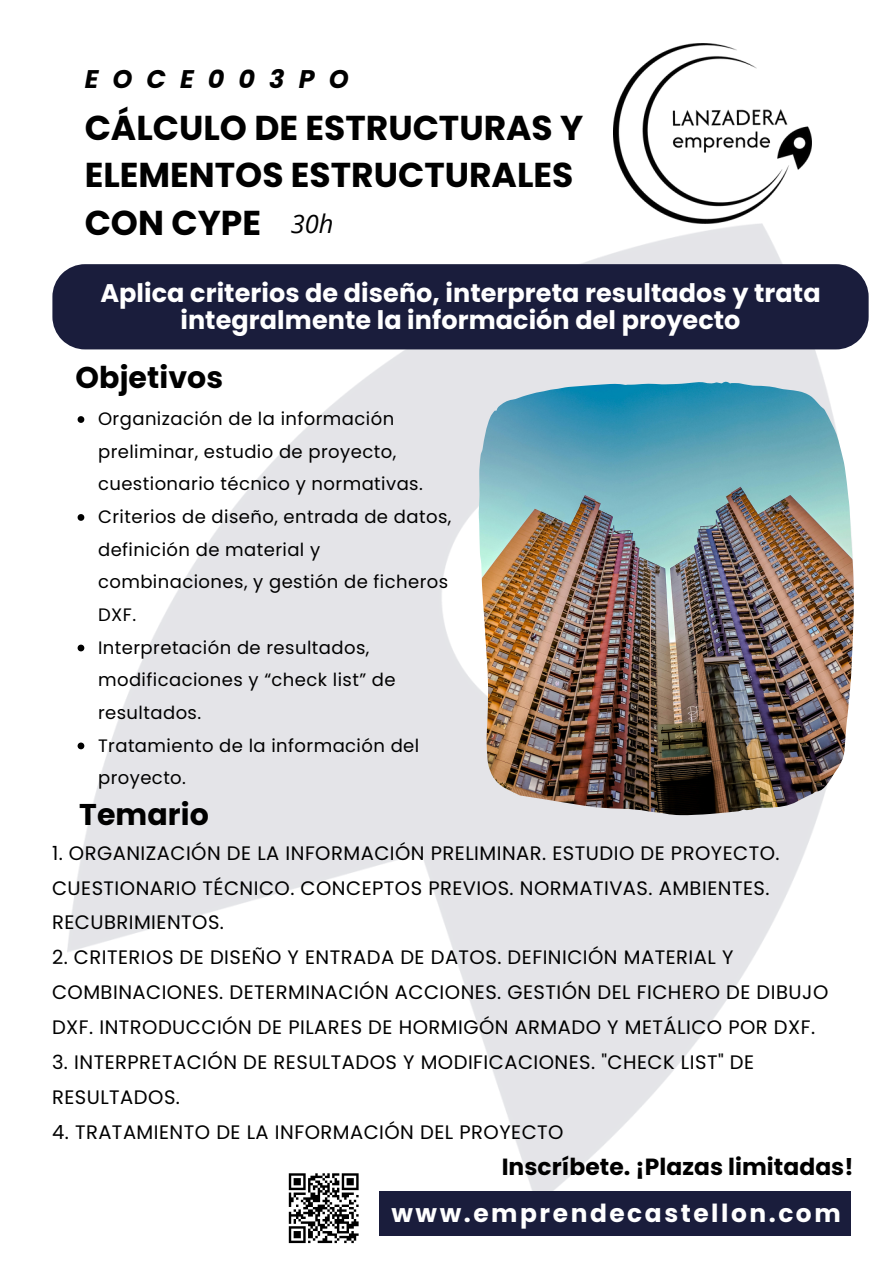
<style>
.page{position:relative;width:894px;height:1264px;background:#fff}
.page>*{position:absolute;margin:0;border:0;box-sizing:border-box;transform-origin:0 0}
.t1{font:700 34.5px/47.2px "Poppins";color:#000}
.t2{font:700 30px "Poppins";letter-spacing:.005em;color:#000}
.t3{font:700 25.5px/27px "Poppins";letter-spacing:.005em;color:#fff;text-align:center}
.t4{font:italic 700 25.5px "Poppins";letter-spacing:.55em;color:#000}
.t5{font:italic 25.5px "Open Sans";color:#000}
.t6{font:700 24.9px "Poppins";letter-spacing:.1em;color:#fff}
.t7{font:700 23.4px "Poppins";letter-spacing:.005em;color:#000}
.t8{font:19.5px/34.8px "Poppins";letter-spacing:.025em;color:#000}
.t9{font:18px/32.7px "Poppins";letter-spacing:.025em;color:#000}
</style>
<div class="page">
<img style="left:67px;top:223px;width:784px;height:981px">
<img style="left:613px;top:43px;width:198px;height:180px">
<div style="left:52px;top:264px;width:816px;height:85px;background:#1a1d3c"></div>
<img style="left:478px;top:381px;width:375px;height:434px">
<div style="left:284px;top:1168px;width:79px;height:79px;background:#fff"></div>
<svg style="left:288px;top:1173px;width:71px;height:71px"></svg>
<div style="left:379px;top:1190px;width:471px;height:45px;background:#1a1d3c"></div>
<svg style="left:78px;top:416px;width:6px;height:7px"></svg>
<svg style="left:78px;top:514px;width:6px;height:7px"></svg>
<svg style="left:78px;top:644px;width:6px;height:7px"></svg>
<svg style="left:78px;top:742px;width:6px;height:7px"></svg>
<h1 class="t4" style="left:85px;top:61px;width:265px">EOCE003PO</h1>
<h5 class="t1" style="left:85px;top:104px;width:500px">CÁLCULO DE ESTRUCTURAS Y<br>ELEMENTOS ESTRUCTURALES<br>CON CYPE</h5>
<p class="t5" style="left:291px;top:206px;width:44px">30h</p>
<h3 class="t3" style="left:100px;top:280px;width:721px">Aplica criterios de diseño, interpreta resultados y trata integralmente la información del proyecto</h3>
<h2 class="t2" style="left:75px;top:357px;width:149px">Objetivos</h2>
<h4 class="t9" style="left:98px;top:402px;width:326px">Organización de la información preliminar, estudio de proyecto, cuestionario técnico y normativas.</h4>
<h4 class="t9" style="left:98px;top:500px;width:355px">Criterios de diseño, entrada de datos, definición de material y combinaciones, y gestión de ficheros<br>DXF.</h4>
<p class="t9" style="left:98px;top:631px;width:299px">Interpretación de resultados, modificaciones y “check list” de resultados.</p>
<p class="t9" style="left:98px;top:729px;width:322px">Tratamiento de la información del proyecto.</p>
<p class="t2" style="left:79px;top:793px;width:131px">Temario</p>
<p class="t8" style="left:52px;top:835px;width:728px">1. ORGANIZACIÓN DE LA INFORMACIÓN PRELIMINAR. ESTUDIO DE PROYECTO.<br>CUESTIONARIO TÉCNICO. CONCEPTOS PREVIOS. NORMATIVAS. AMBIENTES.<br>RECUBRIMIENTOS.</p>
<p class="t8" style="left:52px;top:940px;width:777px">2. CRITERIOS DE DISEÑO Y ENTRADA DE DATOS. DEFINICIÓN MATERIAL Y<br>COMBINACIONES. DETERMINACIÓN ACCIONES. GESTIÓN DEL FICHERO DE DIBUJO<br>DXF. INTRODUCCIÓN DE PILARES DE HORMIGÓN ARMADO Y METÁLICO POR DXF.</p>
<p class="t8" style="left:52px;top:1044px;width:703px">3. INTERPRETACIÓN DE RESULTADOS Y MODIFICACIONES. "CHECK LIST" DE<br>RESULTADOS.</p>
<p class="t8" style="left:52px;top:1114px;width:513px">4. TRATAMIENTO DE LA INFORMACIÓN DEL PROYECTO</p>
<h2 class="t7" style="left:501px;top:1150px;width:353px">Inscríbete. ¡Plazas limitadas!</h2>
<p class="t6" style="left:391px;top:1195px;width:450px">www.emprendecastellon.com</p>
</div>
